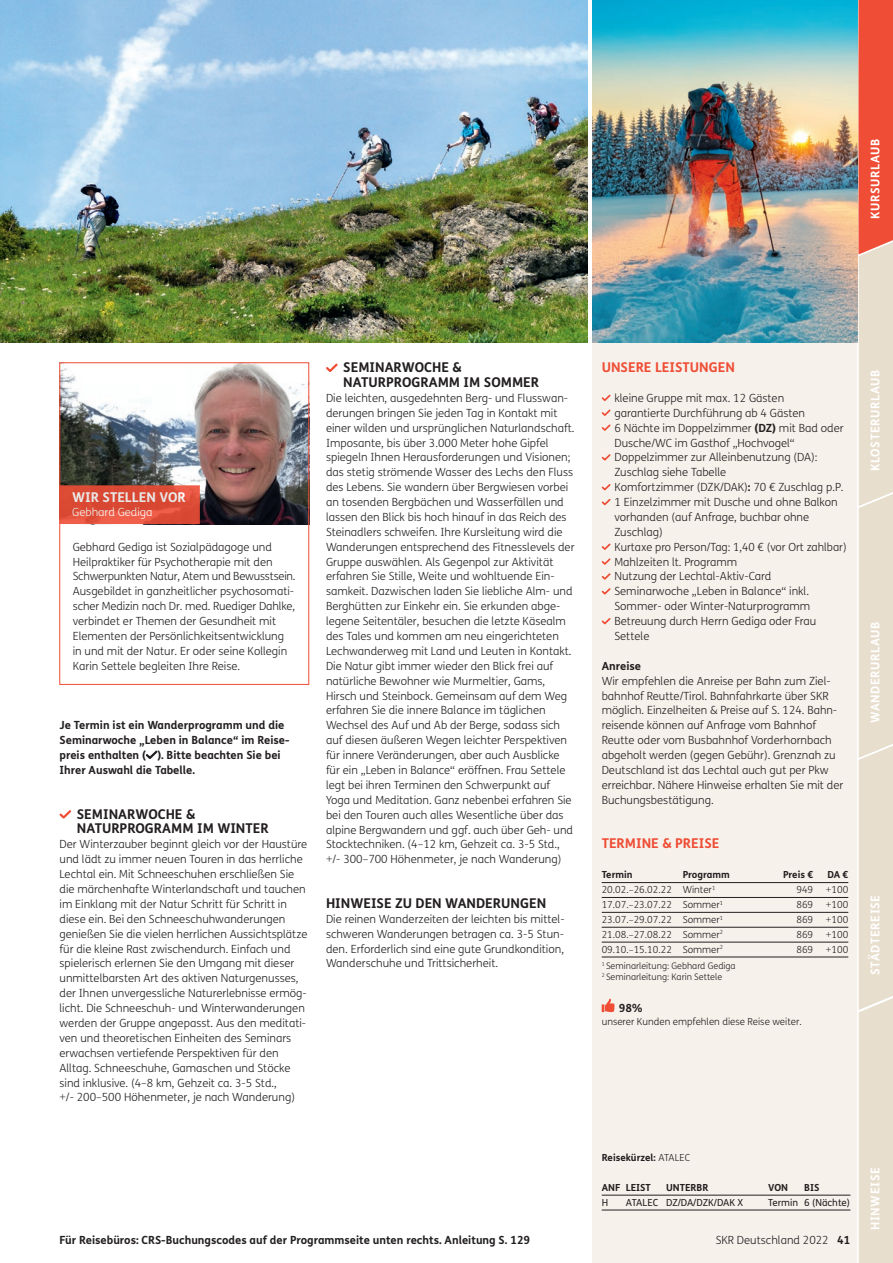
<style>
.page{position:relative;width:893px;height:1263px;background:#fff}
.page>*{position:absolute;margin:0;border:0;box-sizing:border-box;transform-origin:0 0}
.t1{font:700 13.5px/14.9px "FS Me";color:#231f20}
.t2{font:700 13.5px "FS Me";color:#ef4d35}
.t3{font:700 13.5px "FS Me";color:#fff}
.t4{font:700 12px "FS Me";letter-spacing:.05em;color:#fff}
.t5{font:300 11.25px/14.9px "FS Me";color:#231f20}
.t6{font:700 11.25px/14.9px "FS Me";color:#231f20}
.t7{font:300 11.25px "FS Me";color:#fff}
.t8{font:300 9.75px "FS Me";color:#231f20}
.t9{font:700 9.75px "FS Me";color:#231f20}
.t10{font:9.75px "FS Me";letter-spacing:-.02em;color:#231f20}
.t11{font:9.75px "FS Me";color:#231f20}
.t12{font:300 9px/11.2px "FS Me";color:#231f20}
.s1{font-weight:700}
.s2{font-weight:300}
</style>
<div class="page">
<div style="left:592px;top:342px;width:265px;height:921px;background:#f6f1eb"></div>
<svg style="left:857px;top:0;width:36px;height:1263px;background:#e9c3b2"></svg>
<img style="left:62px;top:364px;width:245px;height:160px">
<img style="left:592px;top:0;width:265px;height:342px">
<svg style="left:146px;top:750px;width:12px;height:9px"></svg>
<svg style="left:59px;top:810px;width:13px;height:9px"></svg>
<svg style="left:326px;top:363px;width:12px;height:9px"></svg>
<hr style="left:602px;top:882px;width:246px;height:1px;background:#231f20">
<hr style="left:602px;top:897px;width:246px;height:1px;background:#231f20">
<hr style="left:602px;top:912px;width:246px;height:1px;background:#231f20">
<hr style="left:602px;top:927px;width:246px;height:1px;background:#231f20">
<hr style="left:602px;top:942px;width:246px;height:1px;background:#231f20">
<hr style="left:602px;top:957px;width:246px;height:1px;background:#231f20">
<svg style="left:601px;top:394px;width:10px;height:22px"></svg>
<svg style="left:601px;top:424px;width:10px;height:7px"></svg>
<svg style="left:601px;top:454px;width:10px;height:7px"></svg>
<svg style="left:601px;top:484px;width:10px;height:22px"></svg>
<svg style="left:601px;top:543px;width:10px;height:7px"></svg>
<svg style="left:601px;top:558px;width:10px;height:7px"></svg>
<svg style="left:601px;top:573px;width:10px;height:7px"></svg>
<svg style="left:601px;top:588px;width:10px;height:7px"></svg>
<svg style="left:601px;top:618px;width:10px;height:7px"></svg>
<svg style="left:602px;top:999px;width:13px;height:13px"></svg>
<div style="left:60px;top:362px;width:249px;height:323px;border:1px solid #ef4d35"></div>
<svg style="left:60px;top:485px;width:140px;height:39px;background:#dd4e38"></svg>
<img style="left:0;top:0;width:588px;height:342px">
<hr style="left:602px;top:1195px;width:248px;height:1px;background:#231f20">
<hr style="left:602px;top:1210px;width:248px;height:1px;background:#231f20">
<p class="t4" style="left:866px;top:219px;width:82px;rotate:-90deg">KURSURLAUB</p>
<p class="t3" style="left:72px;top:487px;width:115px">WIR STELLEN VOR</p>
<p class="t7" style="left:72px;top:504px;width:82px">Gebhard Gediga</p>
<p class="t5" style="left:73px;top:539px;width:224px">Gebhard Gediga ist Sozialpädagoge und Heilpraktiker für Psychotherapie mit den Schwerpunkten Natur, Atem und Bewusstsein.<br>Ausgebildet in ganzheitlicher psychosomati&shy;scher Medizin nach Dr. med. Ruediger Dahlke, verbindet er Themen der Gesundheit mit Elementen der Persönlichkeitsentwicklung in und mit der Natur. Er oder seine Kollegin Karin Settele begleiten Ihre Reise.</p>
<p class="t6" style="left:60px;top:717px;width:232px">Je Termin ist ein Wanderprogramm und die Seminarwoche „Leben in Balance“ im Reise&shy;preis enthalten ( ). Bitte beachten Sie bei Ihrer Auswahl die Tabelle.</p>
<p class="t1" style="left:77px;top:806px;width:193px">SEMINARWOCHE &amp;<br>NATURPROGRAMM IM WINTER</p>
<p class="t5" style="left:60px;top:837px;width:250px">Der Winterzauber beginnt gleich vor der Haustüre und lädt zu immer neuen Touren in das herrliche Lechtal ein. Mit Schneeschuhen erschließen Sie die märchenhafte Winterlandschaft und tauchen im Einklang mit der Natur Schritt für Schritt in diese ein. Bei den Schneeschuhwanderungen genießen Sie die vielen herrlichen Aussichtsplätze für die kleine Rast zwischendurch. Einfach und spielerisch erlernen Sie den Umgang mit dieser unmittelbarsten Art des aktiven Naturgenusses, der Ihnen unvergessliche Naturerlebnisse ermög&shy;licht. Die Schneeschuh- und Winterwanderungen werden der Gruppe angepasst. Aus den meditati&shy;ven und theoretischen Einheiten des Seminars erwachsen vertiefende Perspektiven für den Alltag. Schneeschuhe, Gamaschen und Stöcke sind inklusive. (4–8 km, Gehzeit ca. 3-5 Std.,<br>+/- 200–500 Höhenmeter, je nach Wanderung)</p>
<p class="t1" style="left:343px;top:359px;width:197px">SEMINARWOCHE &amp;<br>NATURPROGRAMM IM SOMMER</p>
<p class="t5" style="left:326px;top:390px;width:250px">Die leichten, ausgedehnten Berg- und Flusswan&shy;derungen bringen Sie jeden Tag in Kontakt mit einer wilden und ursprünglichen Naturlandschaft.<br>Imposante, bis über 3.000 Meter hohe Gipfel spiegeln Ihnen Herausforderungen und Visionen; das stetig strömende Wasser des Lechs den Fluss des Lebens. Sie wandern über Bergwiesen vorbei an tosenden Bergbächen und Wasserfällen und lassen den Blick bis hoch hinauf in das Reich des Steinadlers schweifen. Ihre Kursleitung wird die Wanderungen entsprechend des Fitnesslevels der Gruppe auswählen. Als Gegenpol zur Aktivität erfahren Sie Stille, Weite und wohltuende Ein&shy;samkeit. Dazwischen laden Sie liebliche Alm- und Berghütten zur Einkehr ein. Sie erkunden abge&shy;legene Seitentäler, besuchen die letzte Käsealm des Tales und kommen am neu eingerichteten Lechwanderweg mit Land und Leuten in Kontakt.<br>Die Natur gibt immer wieder den Blick frei auf natürliche Bewohner wie Murmeltier, Gams, Hirsch und Steinbock. Gemeinsam auf dem Weg erfahren Sie die innere Balance im täglichen Wechsel des Auf und Ab der Berge, sodass sich auf diesen äußeren Wegen leichter Perspektiven für innere Veränderungen, aber auch Ausblicke für ein „Leben in Balance“ eröffnen. Frau Settele legt bei ihren Terminen den Schwerpunkt auf Yoga und Meditation. Ganz nebenbei erfahren Sie bei den Touren auch alles Wesentliche über das alpine Bergwandern und ggf. auch über Geh- und Stocktechniken. (4–12 km, Gehzeit ca. 3-5 Std., +/- 300–700 Höhenmeter, je nach Wanderung)</p>
<p class="t1" style="left:326px;top:895px;width:222px">HINWEISE ZU DEN WANDERUNGEN</p>
<p class="t5" style="left:326px;top:911px;width:240px;text-align:justify">Die reinen Wanderzeiten der leichten bis mittel&shy;schweren Wanderungen betragen ca. 3-5 Stun&shy;den. Erforderlich sind eine gute Grundkondition, Wanderschuhe und Trittsicherheit.</p>
<p class="t6" style="left:60px;top:1232px;width:472px">Für Reisebüros: CRS-Buchungscodes auf der Programmseite unten rechts. Anleitung S. 129</p>
<p class="t2" style="left:602px;top:357px;width:135px">UNSERE LEISTUNGEN</p>
<p class="t5" style="left:614px;top:390px;width:234px">kleine Gruppe mit max. 12 Gästen<br>garantierte Durchführung ab 4 Gästen<br>6 Nächte im Doppelzimmer <span class="s1">(DZ)</span> mit Bad oder Dusche/WC im Gasthof „Hochvogel“ Doppelzimmer zur Alleinbenutzung (DA):<br>Zuschlag siehe Tabelle<br>Komfortzimmer (DZK/DAK)<span class="s1">:</span> 70 € Zuschlag p.P.<br>1 Einzelzimmer mit Dusche und ohne Balkon vorhanden (auf Anfrage, buchbar ohne Zuschlag)<br>Kurtaxe pro Person/Tag: 1,40 € (vor Ort zahlbar)<br>Mahlzeiten lt. Programm<br>Nutzung der Lechtal-Aktiv-Card Seminarwoche „Leben in Balance“ inkl.<br>Sommer- oder Winter-Naturprogramm Betreuung durch Herrn Gediga oder Frau Settele</p>
<p class="t6" style="left:602px;top:658px;width:41px">Anreise</p>
<p class="t5" style="left:602px;top:673px;width:243px">Wir empfehlen die Anreise per Bahn zum Ziel&shy;bahnhof Reutte/Tirol. Bahnfahrkarte über SKR möglich. Einzelheiten &amp; Preise auf S. 124. Bahn&shy;reisende können auf Anfrage vom Bahnhof Reutte oder vom Busbahnhof Vorderhornbach abgeholt werden (gegen Gebühr). Grenznah zu Deutschland ist das Lechtal auch gut per Pkw erreichbar. Nähere Hinweise erhalten Sie mit der Buchungsbestätigung.</p>
<p class="t2" style="left:602px;top:833px;width:119px">TERMINE &amp; PREISE</p>
<p class="t9" style="left:602px;top:867px;width:32px">Termin</p>
<p class="t9" style="left:683px;top:867px;width:49px">Programm</p>
<p class="t9" style="left:783px;top:867px;width:32px">Preis €</p>
<p class="t9" style="left:827px;top:867px;width:22px">DA €</p>
<p class="t8" style="left:602px;top:883px;width:115px">20.02.–26.02.22 Winter<sup>1</sup></p>
<p class="t8" style="left:796px;top:883px;width:18px">949</p>
<p class="t8" style="left:826px;top:883px;width:24px">+100</p>
<p class="t8" style="left:602px;top:898px;width:123px">17.07.–23.07.22 Sommer<sup>1</sup></p>
<p class="t8" style="left:796px;top:898px;width:18px">869</p>
<p class="t8" style="left:826px;top:898px;width:24px">+100</p>
<p class="t8" style="left:602px;top:913px;width:123px">23.07.–29.07.22 Sommer<sup>1</sup></p>
<p class="t8" style="left:796px;top:913px;width:18px">869</p>
<p class="t8" style="left:826px;top:913px;width:24px">+100</p>
<p class="t8" style="left:602px;top:927px;width:123px">21.08.–27.08.22 Sommer<sup>2</sup></p>
<p class="t8" style="left:796px;top:927px;width:18px">869</p>
<p class="t8" style="left:826px;top:927px;width:24px">+100</p>
<p class="t8" style="left:602px;top:942px;width:123px">09.10.–15.10.22 Sommer<sup>2</sup></p>
<p class="t8" style="left:796px;top:942px;width:18px">869</p>
<p class="t8" style="left:826px;top:942px;width:24px">+100</p>
<p class="t12" style="left:602px;top:960px;width:135px"><sup>1</sup> Seminarleitung: Gebhard Gediga<br><sup>2</sup> Seminarleitung: Karin Settele</p>
<p class="t6" style="left:619px;top:1000px;width:26px">98%</p>
<p class="t8" style="left:602px;top:1015px;width:202px">unserer Kunden empfehlen diese Reise weiter.</p>
<p class="t4" style="left:866px;top:471px;width:103px;rotate:-90deg">KLOSTERURLAUB</p>
<p class="t4" style="left:866px;top:723px;width:103px;rotate:-90deg">WANDERURLAUB</p>
<p class="t4" style="left:866px;top:975px;width:82px;rotate:-90deg">STÄDTEREISE</p>
<p class="t9" style="left:602px;top:1150px;width:90px">Reisekürzel: <span class="s2">ATALEC</span></p>
<p class="t9" style="left:602px;top:1180px;width:51px">ANF LEIST</p>
<p class="t9" style="left:666px;top:1180px;width:44px">UNTERBR</p>
<p class="t9" style="left:768px;top:1180px;width:21px">VON</p>
<p class="t9" style="left:804px;top:1180px;width:17px">BIS</p>
<p class="t11" style="left:602px;top:1195px;width:8px">H</p>
<p class="t10" style="left:626px;top:1195px;width:119px">ATALEC DZ/DA/DZK/DAK X</p>
<p class="t11" style="left:768px;top:1195px;width:83px">Termin 6 (Nächte)</p>
<p class="t5" style="left:716px;top:1232px;width:136px">SKR Deutschland 2022 <span class="s1">41</span></p>
<p class="t4" style="left:866px;top:1230px;width:64px;rotate:-90deg">HINWEISE</p>
</div>
